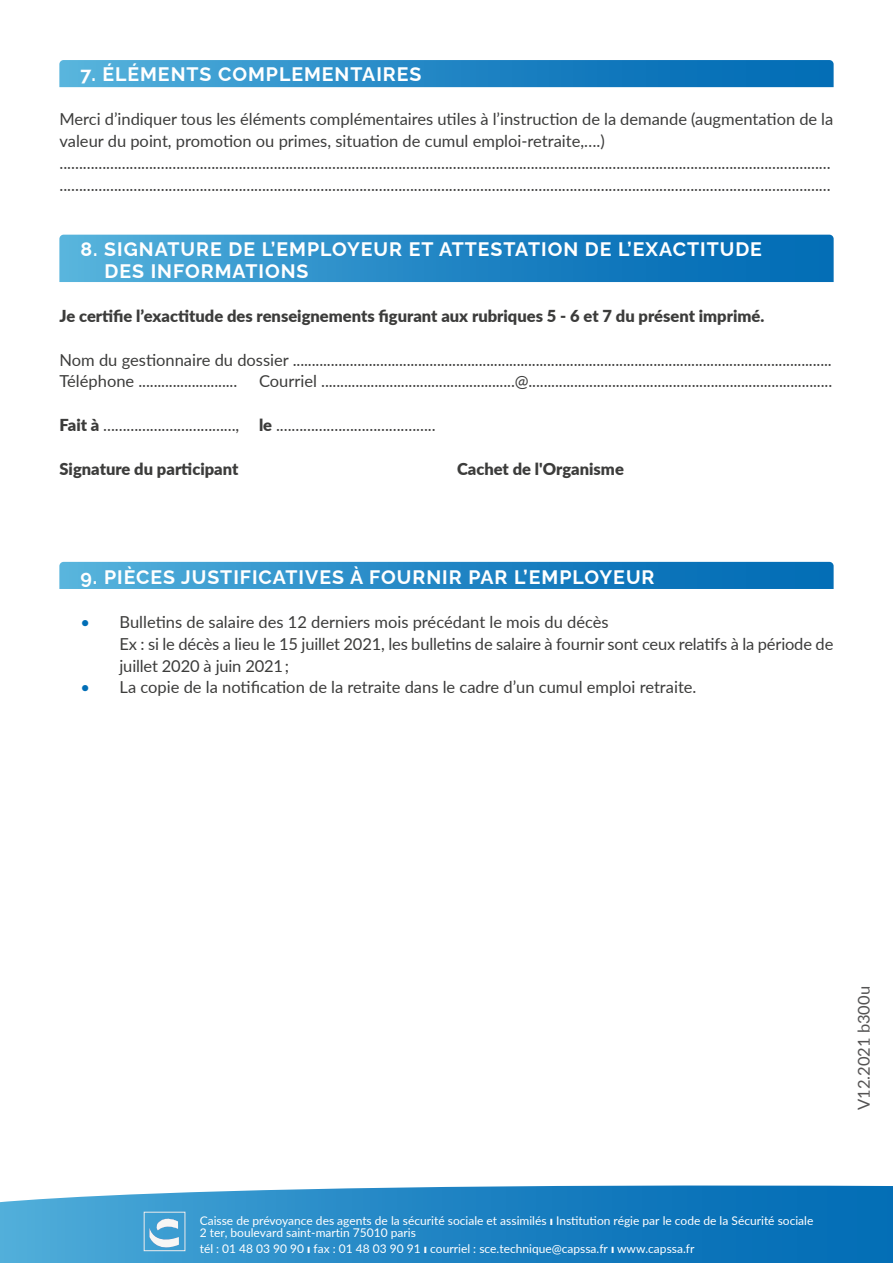
<style>
.page{position:relative;width:893px;height:1263px;background:#fff}
.page>*{position:absolute;margin:0;border:0;box-sizing:border-box;transform-origin:0 0}
.t1{font:700 19.5px/21.9px "Raleway";letter-spacing:.05em;color:#fff}
.t2{font:16.5px/21.9px "Lato";color:#3c3c3b}
.t3{font:900 16.5px "Lato";color:#3c3c3b}
.t4{font:16.5px "Lato";color:#555454}
.t5{font:12px/12.8px "Lato";color:#fff}
.s1{font-weight:900}
.s2{color:#006eb6}
.s3{font-family:"Raleway";font-weight:800}
</style>
<div class="page">
<svg style="left:59px;top:235px;width:775px;height:47px;background:#2589c6"></svg>
<svg style="left:59px;top:60px;width:775px;height:27px;background:#268ac6"></svg>
<svg style="left:59px;top:562px;width:775px;height:27px;background:#268ac6"></svg>
<svg style="left:0;top:1185px;width:893px;height:78px;background:#2c8cc7"></svg>
<div style="left:144px;top:1212px;width:41px;height:39px;border:1px solid #ecebec"></div>
<svg style="left:149px;top:1214px;width:30px;height:40px"></svg>
<p class="t1" style="left:81px;top:61px;width:342px">7. ÉLÉMENTS COMPLEMENTAIRES</p>
<p class="t2" style="left:60px;top:107px;width:775px">Merci d’indiquer tous les éléments complémentaires utiles à l’instruction de la demande (augmentation de la valeur du point, promotion ou primes, situation de cumul emploi-retraite,….) ...................................................................................................................................................................................................... ......................................................................................................................................................................................................</p>
<p class="t1" style="left:105px;top:236px;width:659px;text-indent:-24px">8. SIGNATURE DE L’EMPLOYEUR ET ATTESTATION DE L’EXACTITUDE<br>DES INFORMATIONS</p>
<p class="t3" style="left:60px;top:303px;width:706px">Je certifie l’exactitude des renseignements figurant aux rubriques 5 - 6 et 7 du présent imprimé.</p>
<p class="t2" style="left:60px;top:348px;width:774px">Nom du gestionnaire du dossier ..............................................................................................................................................<br>Téléphone ..........................</p>
<p class="t2" style="left:259px;top:370px;width:575px">Courriel ...................................................@................................................................................</p>
<p class="t2" style="left:60px;top:413px;width:378px"><span class="s1">Fait à</span> .................................., <span class="s1">le</span> .........................................</p>
<p class="t3" style="left:60px;top:456px;width:180px">Signature du participant</p>
<p class="t3" style="left:457px;top:456px;width:168px">Cachet de l'Organisme</p>
<p class="t1" style="left:81px;top:564px;width:575px">9. PIÈCES JUSTIFICATIVES À FOURNIR PAR L’EMPLOYEUR</p>
<p class="t2" style="left:120px;top:610px;width:715px;text-indent:-39px"><span class="s2">•</span> Bulletins de salaire des 12 derniers mois précédant le mois du décès<br>Ex : si le décès a lieu le 15 juillet 2021, les bulletins de salaire à fournir sont ceux relatifs à la période de juillet 2020 à juin 2021 ;</p>
<p class="t2" style="left:81px;top:676px;width:617px"><span class="s2">•</span> La copie de la notification de la retraite dans le cadre d’un cumul emploi retraite.</p>
<p class="t5" style="left:200px;top:1213px;width:615px">Caisse de prévoyance des agents de la sécurité sociale et assimilés <span class="s3">ӏ</span> Institution régie par le code de la Sécurité sociale<br>2 ter, boulevard saint-martin 75010 paris</p>
<p class="t5" style="left:200px;top:1242px;width:496px">tél : 01 48 03 90 90 <span class="s3">ӏ</span> fax : 01 48 03 90 91 <span class="s3">ӏ</span> courriel : sce.technique@capssa.fr <span class="s3">ӏ</span> www.capssa.fr</p>
<p class="t4" style="left:852px;top:1110px;width:125px;rotate:-90deg">V12.2021 b300u</p>
</div>
